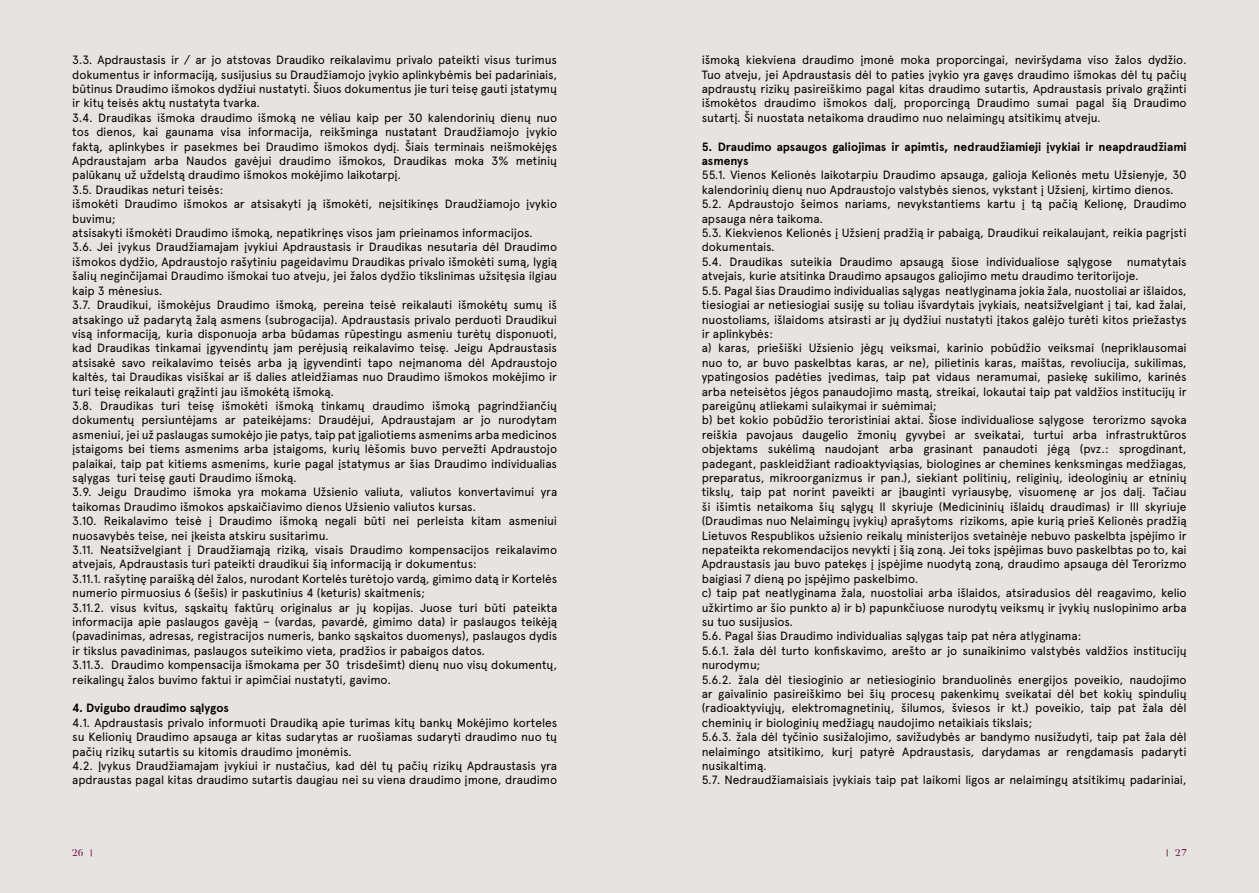
<style>
.page{position:relative;width:1259px;height:893px;background:#e7e3e1}
.page>*{position:absolute;margin:0;border:0;box-sizing:border-box;transform-origin:0 0}
.t1{font:12px/14.4px "Apercu Pro";letter-spacing:-.01em;color:#000}
.t2{font:700 12px/14.4px "Apercu Pro";letter-spacing:-.005em;color:#000}
.t3{font:9px "Bery Roman";color:#63003d}
.s1{font-family:"Apercu Pro"}
</style>
<div class="page">
<p class="t1" style="left:72px;top:52px;width:486px">3.3. Apdraustasis ir / ar jo atstovas Draudiko reikalavimu privalo pateikti visus turimus dokumentus ir informaciją, susijusius su Draudžiamojo įvykio aplinkybėmis bei padariniais, būtinus Draudimo išmokos dydžiui nustatyti. Šiuos dokumentus jie turi teisę gauti įstatymų ir kitų teisės aktų nustatyta tvarka.<br>3.4. Draudikas išmoka draudimo išmoką ne vėliau kaip per 30 kalendorinių dienų nuo tos dienos, kai gaunama visa informacija, reikšminga nustatant Draudžiamojo įvykio faktą, aplinkybes ir pasekmes bei Draudimo išmokos dydį. Šiais terminais neišmokėjęs Apdraustajam arba Naudos gavėjui draudimo išmokos, Draudikas moka 3% metinių palūkanų už uždelstą draudimo išmokos mokėjimo laikotarpį.<br>3.5. Draudikas neturi teisės:<br>išmokėti Draudimo išmokos ar atsisakyti ją išmokėti, neįsitikinęs Draudžiamojo įvykio buvimu;<br>atsisakyti išmokėti Draudimo išmoką, nepatikrinęs visos jam prieinamos informacijos.<br>3.6. Jei įvykus Draudžiamajam įvykiui Apdraustasis ir Draudikas nesutaria dėl Draudimo išmokos dydžio, Apdraustojo rašytiniu pageidavimu Draudikas privalo išmokėti sumą, lygią šalių neginčijamai Draudimo išmokai tuo atveju, jei žalos dydžio tikslinimas užsitęsia ilgiau kaip 3 mėnesius.<br>3.7. Draudikui, išmokėjus Draudimo išmoką, pereina teisė reikalauti išmokėtų sumų iš atsakingo už padarytą žalą asmens (subrogacija). Apdraustasis privalo perduoti Draudikui visą informaciją, kuria disponuoja arba būdamas rūpestingu asmeniu turėtų disponuoti, kad Draudikas tinkamai įgyvendintų jam perėjusią reikalavimo teisę. Jeigu Apdraustasis atsisakė savo reikalavimo teisės arba ją įgyvendinti tapo neįmanoma dėl Apdraustojo kaltės, tai Draudikas visiškai ar iš dalies atleidžiamas nuo Draudimo išmokos mokėjimo ir turi teisę reikalauti grąžinti jau išmokėtą išmoką.<br>3.8. Draudikas turi teisę išmokėti išmoką tinkamų draudimo išmoką pagrindžiančių dokumentų persiuntėjams ar pateikėjams: Draudėjui, Apdraustajam ar jo nurodytam asmeniui, jei už paslaugas sumokėjo jie patys, taip pat įgaliotiems asmenims arba medicinos įstaigoms bei tiems asmenims arba įstaigoms, kurių lėšomis buvo pervežti Apdraustojo palaikai, taip pat kitiems asmenims, kurie pagal įstatymus ar šias Draudimo individualias sąlygas turi teisę gauti Draudimo išmoką.<br>3.9. Jeigu Draudimo išmoka yra mokama Užsienio valiuta, valiutos konvertavimui yra taikomas Draudimo išmokos apskaičiavimo dienos Užsienio valiutos kursas.<br>3.10. Reikalavimo teisė į Draudimo išmoką negali būti nei perleista kitam asmeniui nuosavybės teise, nei įkeista atskiru susitarimu.<br>3.11. Neatsižvelgiant į Draudžiamąją riziką, visais Draudimo kompensacijos reikalavimo atvejais, Apdraustasis turi pateikti draudikui šią informaciją ir dokumentus:<br>3.11.1. rašytinę paraišką dėl žalos, nurodant Kortelės turėtojo vardą, gimimo datą ir Kortelės numerio pirmuosius 6 (šešis) ir paskutinius 4 (keturis) skaitmenis;<br>3.11.2. visus kvitus, sąskaitų faktūrų originalus ar jų kopijas. Juose turi būti pateikta informacija apie paslaugos gavėją – (vardas, pavardė, gimimo data) ir paslaugos teikėją (pavadinimas, adresas, registracijos numeris, banko sąskaitos duomenys), paslaugos dydis ir tikslus pavadinimas, paslaugos suteikimo vieta, pradžios ir pabaigos datos.<br>3.11.3. Draudimo kompensacija išmokama per 30 trisdešimt) dienų nuo visų dokumentų, reikalingų žalos buvimo faktui ir apimčiai nustatyti, gavimo.</p>
<p class="t2" style="left:72px;top:700px;width:158px">4. Dvigubo draudimo sąlygos</p>
<p class="t1" style="left:72px;top:714px;width:486px">4.1. Apdraustasis privalo informuoti Draudiką apie turimas kitų bankų Mokėjimo korteles su Kelionių Draudimo apsauga ar kitas sudarytas ar ruošiamas sudaryti draudimo nuo tų pačių rizikų sutartis su kitomis draudimo įmonėmis.<br>4.2. Įvykus Draudžiamajam įvykiui ir nustačius, kad dėl tų pačių rizikų Apdraustasis yra apdraustas pagal kitas draudimo sutartis daugiau nei su viena draudimo įmone, draudimo</p>
<p class="t1" style="left:702px;top:52px;width:486px;text-align:justify">išmoką kiekviena draudimo įmonė moka proporcingai, neviršydama viso žalos dydžio.<br>Tuo atveju, jei Apdraustasis dėl to paties įvykio yra gavęs draudimo išmokas dėl tų pačių apdraustų rizikų pasireiškimo pagal kitas draudimo sutartis, Apdraustasis privalo grąžinti išmokėtos draudimo išmokos dalį, proporcingą Draudimo sumai pagal šią Draudimo sutartį. Ši nuostata netaikoma draudimo nuo nelaimingų atsitikimų atveju.</p>
<p class="t2" style="left:702px;top:138px;width:486px">5. Draudimo apsaugos galiojimas ir apimtis, nedraudžiamieji įvykiai ir neapdraudžiami asmenys</p>
<p class="t1" style="left:702px;top:167px;width:486px">55.1. Vienos Kelionės laikotarpiu Draudimo apsauga, galioja Kelionės metu Užsienyje, 30 kalendorinių dienų nuo Apdraustojo valstybės sienos, vykstant į Užsienį, kirtimo dienos.<br>5.2. Apdraustojo šeimos nariams, nevykstantiems kartu į tą pačią Kelionę, Draudimo apsauga nėra taikoma.<br>5.3. Kiekvienos Kelionės į Užsienį pradžią ir pabaigą, Draudikui reikalaujant, reikia pagrįsti dokumentais.<br>5.4. Draudikas suteikia Draudimo apsaugą šiose individualiose sąlygose numatytais atvejais, kurie atsitinka Draudimo apsaugos galiojimo metu draudimo teritorijoje.<br>5.5. Pagal šias Draudimo individualias sąlygas neatlyginama jokia žala, nuostoliai ar išlaidos, tiesiogiai ar netiesiogiai susiję su toliau išvardytais įvykiais, neatsižvelgiant į tai, kad žalai, nuostoliams, išlaidoms atsirasti ar jų dydžiui nustatyti įtakos galėjo turėti kitos priežastys ir aplinkybės:<br>a) karas, priešiški Užsienio jėgų veiksmai, karinio pobūdžio veiksmai (nepriklausomai nuo to, ar buvo paskelbtas karas, ar ne), pilietinis karas, maištas, revoliucija, sukilimas, ypatingosios padėties įvedimas, taip pat vidaus neramumai, pasiekę sukilimo, karinės arba neteisėtos jėgos panaudojimo mastą, streikai, lokautai taip pat valdžios institucijų ir pareigūnų atliekami sulaikymai ir suėmimai;<br>b) bet kokio pobūdžio teroristiniai aktai. Šiose individualiose sąlygose terorizmo sąvoka reiškia pavojaus daugelio žmonių gyvybei ar sveikatai, turtui arba infrastruktūros objektams sukėlimą naudojant arba grasinant panaudoti jėgą (pvz.: sprogdinant, padegant, paskleidžiant radioaktyviąsias, biologines ar chemines kenksmingas medžiagas, preparatus, mikroorganizmus ir pan.), siekiant politinių, religinių, ideologinių ar etninių tikslų, taip pat norint paveikti ar įbauginti vyriausybę, visuomenę ar jos dalį. Tačiau ši išimtis netaikoma šių sąlygų II skyriuje (Medicininių išlaidų draudimas) ir III skyriuje (Draudimas nuo Nelaimingų įvykių) aprašytoms rizikoms, apie kurią prieš Kelionės pradžią Lietuvos Respublikos užsienio reikalų ministerijos svetainėje nebuvo paskelbta įspėjimo ir nepateikta rekomendacijos nevykti į šią zoną. Jei toks įspėjimas buvo paskelbtas po to, kai Apdraustasis jau buvo patekęs į įspėjime nuodytą zoną, draudimo apsauga dėl Terorizmo baigiasi 7 dieną po įspėjimo paskelbimo.<br>c) taip pat neatlyginama žala, nuostoliai arba išlaidos, atsiradusios dėl reagavimo, kelio užkirtimo ar šio punkto a) ir b) papunkčiuose nurodytų veiksmų ir įvykių nuslopinimo arba su tuo susijusios.<br>5.6. Pagal šias Draudimo individualias sąlygas taip pat nėra atlyginama:<br>5.6.1. žala dėl turto konfiskavimo, arešto ar jo sunaikinimo valstybės valdžios institucijų nurodymu;<br>5.6.2. žala dėl tiesioginio ar netiesioginio branduolinės energijos poveikio, naudojimo ar gaivalinio pasireiškimo bei šių procesų pakenkimų sveikatai dėl bet kokių spindulių (radioaktyviųjų, elektromagnetinių, šilumos, šviesos ir kt.) poveikio, taip pat žala dėl cheminių ir biologinių medžiagų naudojimo netaikiais tikslais;<br>5.6.3. žala dėl tyčinio susižalojimo, savižudybės ar bandymo nusižudyti, taip pat žala dėl nelaimingo atsitikimo, kurį patyrė Apdraustasis, darydamas ar rengdamasis padaryti nusikaltimą.<br>5.7. Nedraudžiamaisiais įvykiais taip pat laikomi ligos ar nelaimingų atsitikimų padariniai,</p>
<p class="t3" style="left:72px;top:847px;width:22px">26 <span class="s1">|</span></p>
<p class="t3" style="left:1166px;top:847px;width:22px"><span class="s1">|</span> 27</p>
</div>
